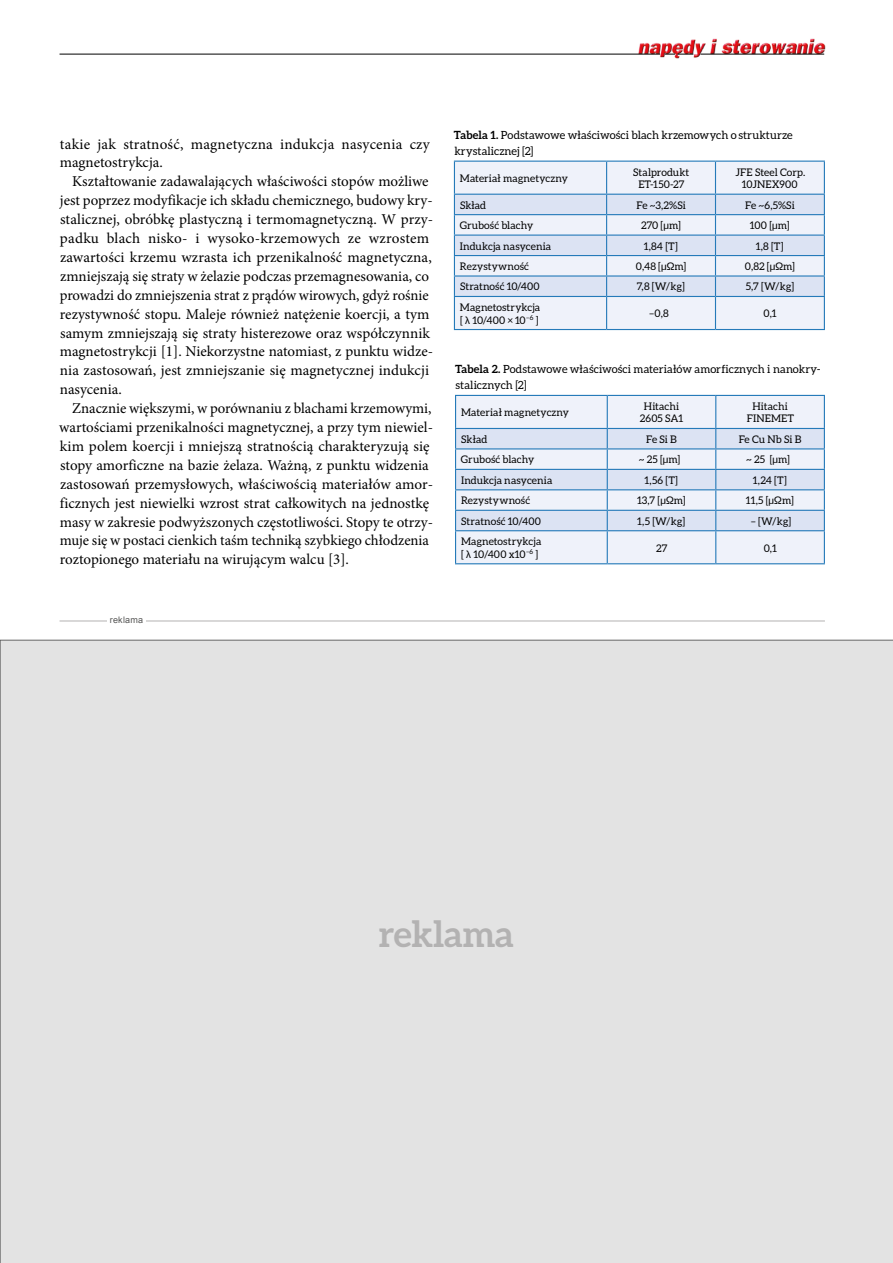
<style>
.page{position:relative;width:893px;height:1263px;background:#fff}
.page>*{position:absolute;margin:0;border:0;box-sizing:border-box;transform-origin:0 0}
.t1{font:700 36px "Aleo";letter-spacing:-.005em;color:#b3b2b2}
.t2{font:15px/18.9px "Minion Pro";letter-spacing:.005em;color:#000}
.t3{font:11.25px/15.9px "Aleo";letter-spacing:.005em;color:#000}
.t4{font:10.5px/12.6px "Aleo";letter-spacing:.01em;color:#000;text-align:center}
.t5{font:9px "Arial";letter-spacing:.02em;color:#575756}
.s1{font-weight:700}
.s2{font-family:"Myriad Pro"}
</style>
<div class="page">
<img style="left:636px;top:38px;width:190px;height:21px">
<hr style="left:60px;top:54px;width:600px;height:1px;background:#000">
<svg style="left:665px;top:54px;width:28px;height:1px"></svg>
<hr style="left:700px;top:54px;width:124px;height:1px;background:#000">
<hr style="left:60px;top:621px;width:765px;height:1px;background:#b3b2b2">
<div style="left:107px;top:616px;width:39px;height:10px;background:#fff"></div>
<div style="left:0;top:640px;width:893px;height:623px;background:#e3e3e3"></div>
<div style="left:455px;top:162px;width:369px;height:167px;background:#eff2fa"></div>
<hr style="left:454px;top:161px;width:153px;height:1px;background:#257ab9">
<hr style="left:454px;top:162px;width:1px;height:32px;background:#257ab9">
<hr style="left:607px;top:161px;width:108px;height:1px;background:#257ab9">
<hr style="left:606px;top:162px;width:1px;height:32px;background:#257ab9">
<hr style="left:715px;top:161px;width:110px;height:1px;background:#257ab9">
<hr style="left:715px;top:162px;width:1px;height:32px;background:#257ab9">
<hr style="left:824px;top:162px;width:1px;height:32px;background:#257ab9">
<svg style="left:454px;top:194px;width:371px;height:102px"></svg>
<hr style="left:454px;top:296px;width:153px;height:1px;background:#257ab9">
<hr style="left:454px;top:297px;width:1px;height:32px;background:#257ab9">
<hr style="left:607px;top:296px;width:108px;height:1px;background:#257ab9">
<hr style="left:606px;top:297px;width:1px;height:32px;background:#257ab9">
<hr style="left:715px;top:296px;width:110px;height:1px;background:#257ab9">
<hr style="left:715px;top:297px;width:1px;height:32px;background:#257ab9">
<hr style="left:824px;top:297px;width:1px;height:32px;background:#257ab9">
<hr style="left:454px;top:329px;width:153px;height:1px;background:#257ab9">
<hr style="left:607px;top:329px;width:108px;height:1px;background:#257ab9">
<hr style="left:715px;top:329px;width:110px;height:1px;background:#257ab9">
<div style="left:456px;top:396px;width:368px;height:167px;background:#eff2fa"></div>
<hr style="left:455px;top:395px;width:152px;height:1px;background:#257ab9">
<hr style="left:455px;top:396px;width:1px;height:32px;background:#257ab9">
<hr style="left:607px;top:395px;width:109px;height:1px;background:#257ab9">
<hr style="left:607px;top:396px;width:1px;height:32px;background:#257ab9">
<hr style="left:716px;top:395px;width:109px;height:1px;background:#257ab9">
<hr style="left:715px;top:396px;width:1px;height:32px;background:#257ab9">
<hr style="left:824px;top:396px;width:1px;height:32px;background:#257ab9">
<svg style="left:455px;top:428px;width:370px;height:102px"></svg>
<hr style="left:455px;top:530px;width:152px;height:1px;background:#257ab9">
<hr style="left:455px;top:531px;width:1px;height:32px;background:#257ab9">
<hr style="left:607px;top:530px;width:109px;height:1px;background:#257ab9">
<hr style="left:607px;top:531px;width:1px;height:32px;background:#257ab9">
<hr style="left:716px;top:530px;width:109px;height:1px;background:#257ab9">
<hr style="left:715px;top:531px;width:1px;height:32px;background:#257ab9">
<hr style="left:824px;top:531px;width:1px;height:32px;background:#257ab9">
<hr style="left:455px;top:563px;width:152px;height:1px;background:#257ab9">
<hr style="left:607px;top:563px;width:109px;height:1px;background:#257ab9">
<hr style="left:716px;top:563px;width:109px;height:1px;background:#257ab9">
<p class="t2" style="left:60px;top:134px;width:372px">takie jak stratność, magnetyczna indukcja nasycenia czy magnetostrykcja.</p>
<p class="t2" style="left:60px;top:172px;width:375px;text-indent:12px">Kształtowanie zadawalających właściwości stopów możliwe jest poprzez modyfikacje ich składu chemicznego, budowy kry&shy;stalicznej, obróbkę plastyczną i termomagnetyczną. W przy&shy;padku blach nisko- i wysoko-krzemowych ze wzrostem zawartości krzemu wzrasta ich przenikalność magnetyczna, zmniejszają się straty w żelazie podczas przemagnesowania, co prowadzi do zmniejszenia strat z prądów wirowych, gdyż rośnie rezystywność stopu. Maleje również natężenie koercji, a tym samym zmniejszają się straty histerezowe oraz współczynnik magnetostrykcji [1]. Niekorzystne natomiast, z punktu widze&shy;nia zastosowań, jest zmniejszanie się magnetycznej indukcji nasycenia.</p>
<p class="t2" style="left:59px;top:399px;width:375px;text-indent:13px">Znacznie większymi, w porównaniu z blachami krzemowymi, wartościami przenikalności magnetycznej, a przy tym niewiel&shy;kim polem koercji i mniejszą stratnością charakteryzują się stopy amorficzne na bazie żelaza. Ważną, z punktu widzenia zastosowań przemysłowych, właściwością materiałów amor&shy;ficznych jest niewielki wzrost strat całkowitych na jednostkę masy w zakresie podwyższonych częstotliwości. Stopy te otrzy&shy;muje się w postaci cienkich taśm techniką szybkiego chłodzenia roztopionego materiału na wirującym walcu [3].</p>
<p class="t5" style="left:110px;top:614px;width:35px">reklama</p>
<p class="t3" style="left:454px;top:127px;width:340px"><span class="s1">Tabela 1.</span> Podstawowe właściwości blach krzemowych o strukturze krystalicznej [2]</p>
<p class="t4" style="left:460px;top:172px;width:110px">Materiał magnetyczny</p>
<p class="t4" style="left:633px;top:165px;width:58px">Stalprodukt<br>ET-150-27</p>
<p class="t4" style="left:735px;top:165px;width:71px">JFE Steel Corp.<br>10JNEX900</p>
<p class="t4" style="left:460px;top:198px;width:28px">Skład</p>
<p class="t4" style="left:636px;top:198px;width:51px">Fe ~3,2%Si</p>
<p class="t4" style="left:745px;top:198px;width:51px">Fe ~6,5%Si</p>
<p class="t4" style="left:460px;top:219px;width:75px">Grubość blachy</p>
<p class="t4" style="left:641px;top:219px;width:41px">270 [μm]</p>
<p class="t4" style="left:750px;top:219px;width:41px">100 [μm]</p>
<p class="t4" style="left:460px;top:239px;width:93px">Indukcja nasycenia</p>
<p class="t4" style="left:644px;top:239px;width:36px">1,84 [T]</p>
<p class="t4" style="left:756px;top:239px;width:29px">1,8 [T]</p>
<p class="t4" style="left:460px;top:260px;width:71px">Rezystywność</p>
<p class="t4" style="left:636px;top:260px;width:52px">0,48 [μΩm]</p>
<p class="t4" style="left:745px;top:260px;width:51px">0,82 [μΩm]</p>
<p class="t4" style="left:460px;top:280px;width:81px">Stratność 10/400</p>
<p class="t4" style="left:637px;top:280px;width:49px">7,8 [W/kg]</p>
<p class="t4" style="left:746px;top:280px;width:50px">5,7 [W/kg]</p>
<p class="t4" style="left:460px;top:301px;width:82px;text-align:left">Magnetostrykcja [ <span class="s2">λ</span> 10/400 × 10<sup>–6</sup> ]</p>
<p class="t4" style="left:649px;top:307px;width:21px">–0,8</p>
<p class="t4" style="left:764px;top:307px;width:15px">0,1</p>
<p class="t3" style="left:455px;top:361px;width:367px"><span class="s1">Tabela 2.</span> Podstawowe właściwości materiałów amorficznych i nanokry&shy;stalicznych [2]</p>
<p class="t4" style="left:461px;top:406px;width:110px">Materiał magnetyczny</p>
<p class="t4" style="left:640px;top:400px;width:45px">Hitachi<br>2605 SA1</p>
<p class="t4" style="left:747px;top:400px;width:49px">Hitachi<br>FINEMET</p>
<p class="t4" style="left:461px;top:433px;width:28px">Skład</p>
<p class="t4" style="left:646px;top:433px;width:32px">Fe Si B</p>
<p class="t4" style="left:739px;top:433px;width:64px">Fe Cu Nb Si B</p>
<p class="t4" style="left:461px;top:453px;width:75px">Grubość blachy</p>
<p class="t4" style="left:639px;top:453px;width:43px">~ 25 [μm]</p>
<p class="t4" style="left:746px;top:453px;width:45px">~ 25 [μm]</p>
<p class="t4" style="left:461px;top:474px;width:93px">Indukcja nasycenia</p>
<p class="t4" style="left:645px;top:474px;width:35px">1,56 [T]</p>
<p class="t4" style="left:753px;top:474px;width:35px">1,24 [T]</p>
<p class="t4" style="left:461px;top:494px;width:71px">Rezystywność</p>
<p class="t4" style="left:637px;top:494px;width:50px">13,7 [μΩm]</p>
<p class="t4" style="left:746px;top:494px;width:49px">11,5 [μΩm]</p>
<p class="t4" style="left:461px;top:515px;width:81px">Stratność 10/400</p>
<p class="t4" style="left:637px;top:515px;width:49px">1,5 [W/kg]</p>
<p class="t4" style="left:751px;top:515px;width:42px">– [W/kg]</p>
<p class="t4" style="left:461px;top:535px;width:82px;text-align:left">Magnetostrykcja [ <span class="s2">λ</span> 10/400 x10<sup>–6</sup> ]</p>
<p class="t4" style="left:656px;top:541px;width:13px">27</p>
<p class="t4" style="left:764px;top:541px;width:15px">0,1</p>
<h1 class="t1" style="left:379px;top:913px;width:136px">reklama</h1>
</div>
